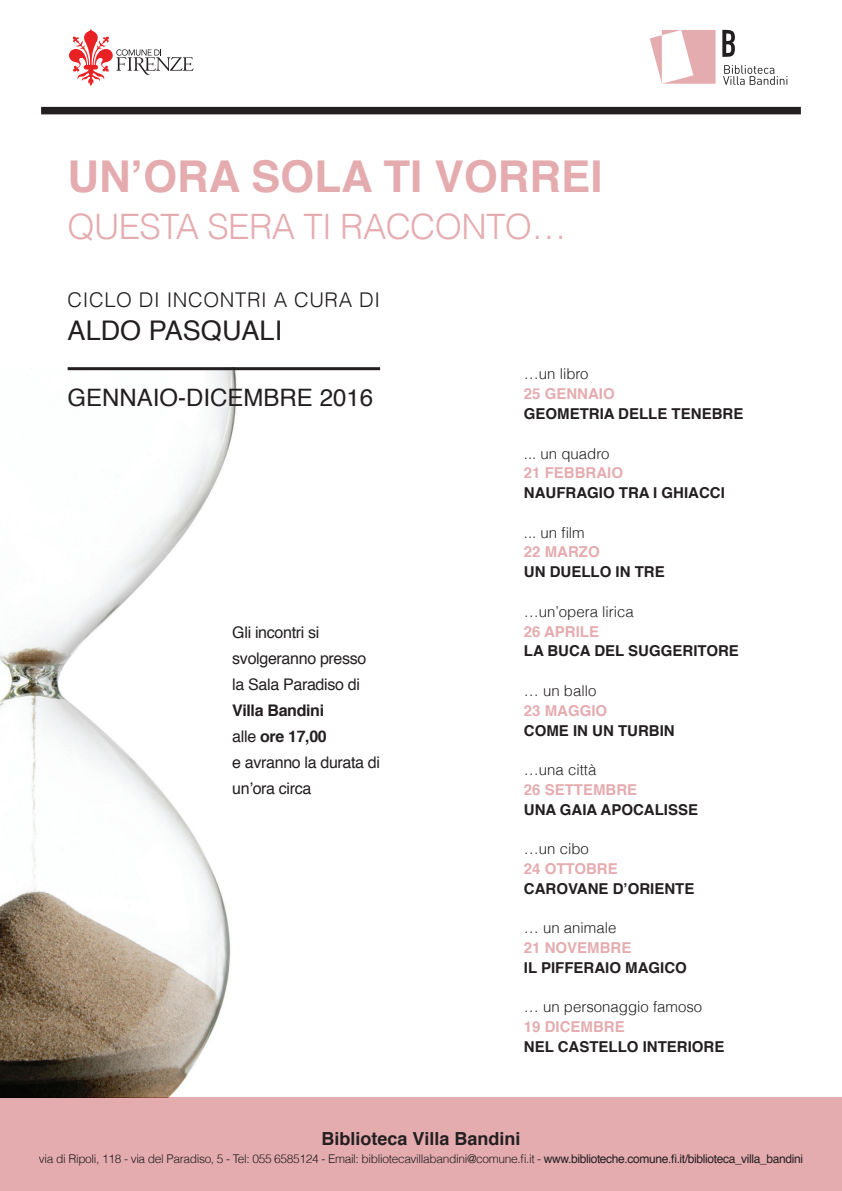
<style>
.page{position:relative;width:842px;height:1191px;background:#fff}
.page>*{position:absolute;margin:0;border:0;box-sizing:border-box;transform-origin:0 0}
.t1{font:700 43.8px "Helvetica";color:#e5acb0}
.t2{font:300 35.1px "Helvetica";letter-spacing:-.02em;color:#e5acb0}
.t3{font:27.1px "Helvetica";color:#231f20}
.t4{font:24px "Helvetica";color:#231f20}
.t5{font:300 20.3px "Helvetica";letter-spacing:.03em;color:#231f20}
.t6{font:700 18px "Helvetica";color:#231f20}
.t7{font:16px/26px "Helvetica";letter-spacing:-.02em;color:#231f20}
.t8{font:700 15px "Helvetica";color:#231f20}
.t9{font:300 15px "Helvetica";color:#231f20}
.t10{font:700 15px "Helvetica";color:#e5acb0}
.t11{font:300 12px "Helvetica";letter-spacing:-.03em;color:#231f20}
.s1{font-weight:700}
.s2{font-weight:400}
</style>
<div class="page">
<img style="left:0;top:367px;width:252px;height:730px">
<div style="left:0;top:1097px;width:842px;height:94px;background:#e5acb0"></div>
<div style="left:41px;top:107px;width:760px;height:7px;background:#231f20"></div>
<hr style="left:68px;top:367px;width:312px;height:3px;background:#231f20">
<svg style="left:722px;top:29px;width:13px;height:28px"></svg>
<svg style="left:650px;top:30px;width:66px;height:54px"></svg>
<svg style="left:723px;top:65px;width:64px;height:20px"></svg>
<svg style="left:69px;top:29px;width:125px;height:57px"></svg>
<h1 class="t1" style="left:68px;top:141px;width:536px">UN’ORA SOLA TI VORREI</h1>
<h2 class="t2" style="left:68px;top:205px;width:500px">Questa sera ti racconto…</h2>
<h3 class="t5" style="left:68px;top:287px;width:314px">Ciclo di incontri a cura di</h3>
<h3 class="t3" style="left:68px;top:309px;width:216px">Aldo Pasquali</h3>
<h3 class="t4" style="left:68px;top:379px;width:307px">GENNAIO-DICEMBRE 2016</h3>
<p class="t7" style="left:232px;top:620px;width:136px">Gli incontri si svolgeranno presso la Sala Paradiso di</p>
<p class="t7" style="left:232px;top:698px;width:149px"><span class="s1">VILLA BANDINI<br></span>alle <span class="s1">ORE 17,00<br></span>e avranno la durata di un’ora circa</p>
<p class="t9" style="left:524px;top:365px;width:66px">…un libro</p>
<p class="t10" style="left:524px;top:382px;width:92px">25 GENNAIO</p>
<p class="t8" style="left:524px;top:401px;width:221px">GEOMETRIA DELLE TENEBRE</p>
<p class="t9" style="left:524px;top:444px;width:87px">... un quadro</p>
<p class="t10" style="left:524px;top:461px;width:101px">21 FEBBRAIO</p>
<p class="t8" style="left:524px;top:481px;width:203px">NAUFRAGIO TRA I GHIACCI</p>
<p class="t9" style="left:524px;top:523px;width:62px">... un film</p>
<p class="t10" style="left:524px;top:540px;width:77px">22 MARZO</p>
<p class="t8" style="left:524px;top:560px;width:142px">UN DUELLO IN TRE</p>
<p class="t9" style="left:524px;top:602px;width:112px">…un’opera lirica</p>
<p class="t10" style="left:524px;top:619px;width:77px">26 APRILE</p>
<p class="t8" style="left:524px;top:639px;width:127px">LA BUCA DEL SUGG</p>
<p class="t8" style="left:672px;top:639px;width:68px">ERITORE</p>
<p class="t9" style="left:524px;top:681px;width:74px">… un ballo</p>
<p class="t10" style="left:524px;top:698px;width:85px">23 MAGG IO</p>
<p class="t8" style="left:524px;top:718px;width:152px">COME IN UN TURBIN</p>
<p class="t9" style="left:524px;top:760px;width:74px">…una città</p>
<p class="t10" style="left:524px;top:777px;width:115px">26 SETTEMBRE</p>
<p class="t8" style="left:524px;top:797px;width:176px">UNA GAIA APOCALISSE</p>
<p class="t9" style="left:524px;top:839px;width:67px">…un cibo</p>
<p class="t10" style="left:524px;top:856px;width:95px">24 OTTOBRE</p>
<p class="t8" style="left:524px;top:876px;width:172px">CAROVANE D’ORIENTE</p>
<p class="t9" style="left:524px;top:918px;width:94px">… un animale</p>
<p class="t10" style="left:524px;top:935px;width:109px">21 NOVEMBRE</p>
<p class="t8" style="left:524px;top:955px;width:165px">IL PIFFERAIO MAGICO</p>
<p class="t9" style="left:524px;top:997px;width:180px">… un personaggio famoso</p>
<p class="t10" style="left:524px;top:1014px;width:102px">19 DICEMBRE</p>
<p class="t8" style="left:524px;top:1034px;width:202px">NEL CASTELLO INTERIORE</p>
<p class="t6" style="left:322px;top:1124px;width:200px">BIBLIOTECA VILLA BANDINI</p>
<p class="t11" style="left:39px;top:1150px;width:766px">via di Ripoli, 118 - via del Paradiso, 5 - Tel: 055 6585124 - Email: bibliotecavillabandini@comune.fi.it - <span class="s2">www.biblioteche.comune.fi.it/biblioteca_villa_bandini</span></p>
</div>
